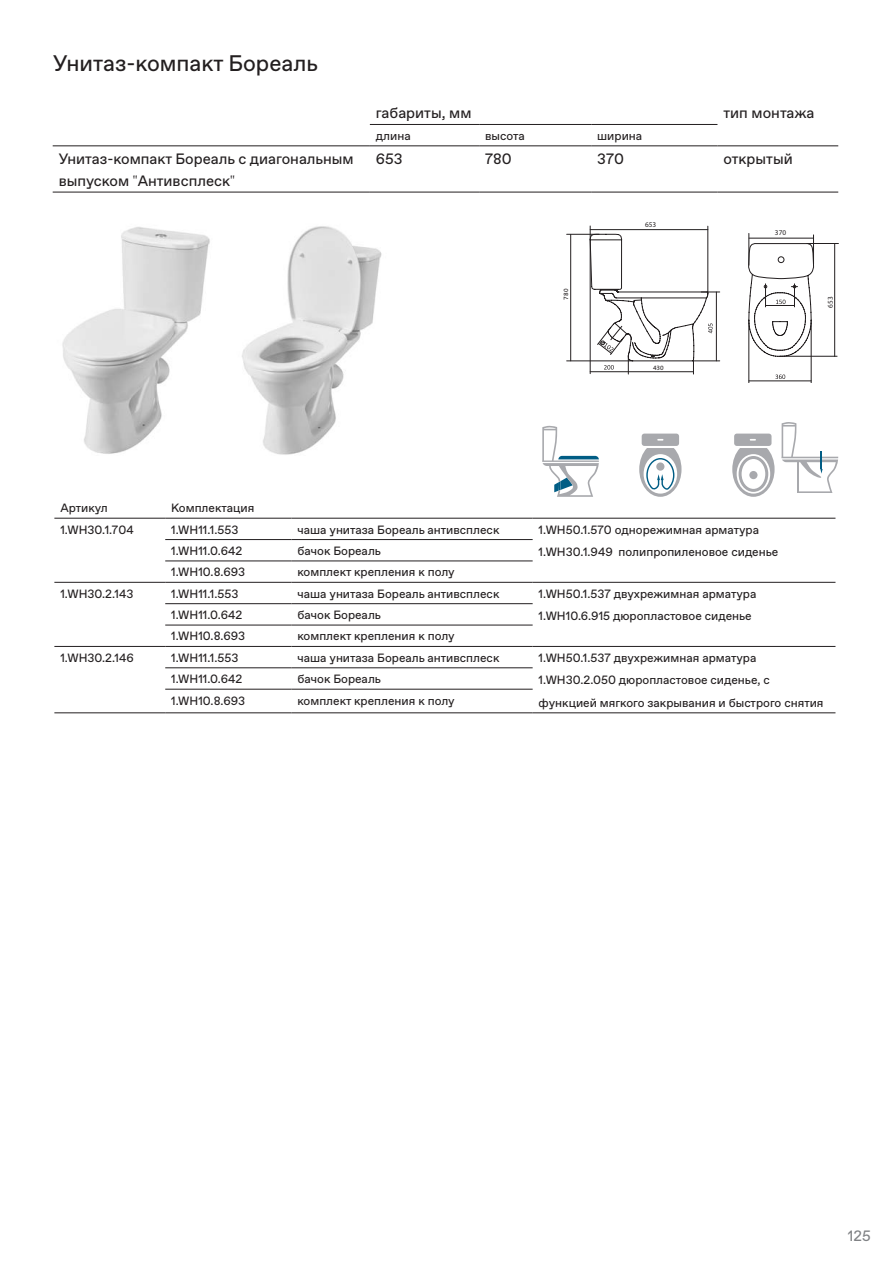
<style>
.page{position:relative;width:891px;height:1261px;background:#fff}
.page>*{position:absolute;margin:0;border:0;box-sizing:border-box;transform-origin:0 0}
.t1{font:22.5px "Favorit Pro";color:#231f20}
.t2{font:15px/22.5px "Favorit Pro";color:#231f20}
.t3{font:15px "Favorit Pro";color:#808285}
.t4{font:12px/22.5px "Favorit Pro";color:#231f20}
.t5{font:7.2px "Myriad Pro";color:#231f20}
.t6{font:6.6px "The Sans OT Marco";color:#231f20}
.s1{font-family:"Minion Pro"}
</style>
<div class="page">
<img style="left:62px;top:226px;width:320px;height:229px">
<hr style="left:53px;top:145px;width:317px;height:1px;background:#231f20">
<hr style="left:370px;top:124px;width:109px;height:1px;background:#231f20">
<hr style="left:479px;top:124px;width:112px;height:1px;background:#231f20">
<hr style="left:591px;top:124px;width:126px;height:1px;background:#231f20">
<hr style="left:717px;top:145px;width:121px;height:1px;background:#231f20">
<hr style="left:370px;top:145px;width:109px;height:1px;background:#231f20">
<hr style="left:479px;top:145px;width:112px;height:1px;background:#231f20">
<hr style="left:591px;top:145px;width:126px;height:1px;background:#231f20">
<hr style="left:53px;top:192px;width:317px;height:1px;background:#231f20">
<hr style="left:370px;top:192px;width:109px;height:1px;background:#231f20">
<hr style="left:479px;top:192px;width:112px;height:1px;background:#231f20">
<hr style="left:591px;top:192px;width:126px;height:1px;background:#231f20">
<hr style="left:717px;top:192px;width:121px;height:1px;background:#231f20">
<hr style="left:54px;top:517px;width:111px;height:1px;background:#231f20">
<hr style="left:165px;top:517px;width:126px;height:1px;background:#231f20">
<hr style="left:165px;top:582px;width:126px;height:1px;background:#231f20">
<hr style="left:165px;top:646px;width:126px;height:1px;background:#231f20">
<hr style="left:291px;top:517px;width:241px;height:1px;background:#231f20">
<hr style="left:291px;top:582px;width:241px;height:1px;background:#231f20">
<hr style="left:291px;top:646px;width:241px;height:1px;background:#231f20">
<hr style="left:532px;top:517px;width:303px;height:1px;background:#231f20">
<hr style="left:532px;top:582px;width:303px;height:1px;background:#231f20">
<hr style="left:532px;top:646px;width:303px;height:1px;background:#231f20">
<hr style="left:165px;top:539px;width:126px;height:1px;background:#231f20">
<hr style="left:165px;top:603px;width:126px;height:1px;background:#231f20">
<hr style="left:165px;top:667px;width:126px;height:1px;background:#231f20">
<hr style="left:291px;top:539px;width:241px;height:1px;background:#231f20">
<hr style="left:291px;top:603px;width:241px;height:1px;background:#231f20">
<hr style="left:291px;top:667px;width:241px;height:1px;background:#231f20">
<hr style="left:165px;top:560px;width:126px;height:1px;background:#231f20">
<hr style="left:165px;top:624px;width:126px;height:1px;background:#231f20">
<hr style="left:165px;top:688px;width:126px;height:1px;background:#231f20">
<hr style="left:291px;top:560px;width:241px;height:1px;background:#231f20">
<hr style="left:291px;top:624px;width:241px;height:1px;background:#231f20">
<hr style="left:291px;top:688px;width:241px;height:1px;background:#231f20">
<hr style="left:54px;top:582px;width:111px;height:1px;background:#231f20">
<hr style="left:54px;top:646px;width:111px;height:1px;background:#231f20">
<hr style="left:54px;top:712px;width:111px;height:1px;background:#231f20">
<hr style="left:165px;top:712px;width:126px;height:1px;background:#231f20">
<hr style="left:291px;top:712px;width:241px;height:1px;background:#231f20">
<hr style="left:532px;top:712px;width:303px;height:1px;background:#231f20">
<svg style="left:639px;top:433px;width:42px;height:63px"></svg>
<svg style="left:542px;top:426px;width:56px;height:70px"></svg>
<svg style="left:732px;top:433px;width:42px;height:63px"></svg>
<svg style="left:781px;top:422px;width:57px;height:71px"></svg>
<hr style="left:806px;top:243px;width:32px;height:1px;background:#231f20">
<hr style="left:834px;top:244px;width:1px;height:112px;background:#231f20">
<hr style="left:748px;top:233px;width:1px;height:32px;background:#231f20">
<hr style="left:589px;top:226px;width:1px;height:147px;background:#231f20">
<hr style="left:566px;top:234px;width:33px;height:1px;background:#231f20">
<hr style="left:566px;top:360px;width:66px;height:1px;background:#231f20">
<hr style="left:570px;top:234px;width:1px;height:127px;background:#231f20">
<hr style="left:707px;top:226px;width:1px;height:67px;background:#231f20">
<hr style="left:590px;top:229px;width:117px;height:1px;background:#231f20">
<hr style="left:779px;top:356px;width:57px;height:1px;background:#231f20">
<hr style="left:810px;top:320px;width:1px;height:62px;background:#231f20">
<hr style="left:748px;top:380px;width:62px;height:1px;background:#231f20">
<hr style="left:748px;top:320px;width:1px;height:62px;background:#231f20">
<svg style="left:775px;top:374px;width:10px;height:5px"></svg>
<svg style="left:748px;top:235px;width:66px;height:122px"></svg>
<svg style="left:589px;top:234px;width:130px;height:140px"></svg>
<h1 class="t1" style="left:53px;top:48px;width:266px">Унитаз-компакт Бореаль</h1>
<p class="t2" style="left:376px;top:102px;width:97px">габариты, мм</p>
<p class="t2" style="left:723px;top:102px;width:93px">тип монтажа</p>
<p class="t4" style="left:376px;top:124px;width:36px">длина</p>
<p class="t4" style="left:485px;top:124px;width:41px">высота</p>
<p class="t4" style="left:597px;top:124px;width:47px">ширина</p>
<p class="t2" style="left:59px;top:147px;width:296px">Унитаз-компакт Бореаль с диагональным выпуском <span class="s1">"</span>Антивсплеск<span class="s1">"</span></p>
<p class="t2" style="left:376px;top:147px;width:28px">653</p>
<p class="t2" style="left:485px;top:147px;width:28px">780</p>
<p class="t2" style="left:597px;top:147px;width:28px">370</p>
<p class="t2" style="left:723px;top:147px;width:71px">открытый</p>
<p class="t6" style="left:561px;top:299px;width:12px;rotate:-90deg">780</p>
<p class="t5" style="left:645px;top:220px;width:13px">653</p>
<p class="t6" style="left:652px;top:363px;width:12px">430</p>
<p class="t5" style="left:774px;top:228px;width:13px">370</p>
<p class="t5" style="left:825px;top:308px;width:13px;rotate:-90deg">653</p>
<p class="t4" style="left:60px;top:496px;width:49px">Артикул</p>
<p class="t4" style="left:171px;top:496px;width:85px">Комплектация</p>
<p class="t4" style="left:60px;top:518px;width:75px">1.WH30.1.704</p>
<p class="t4" style="left:171px;top:518px;width:69px">1.WH11.1.553</p>
<p class="t4" style="left:297px;top:518px;width:203px">чаша унитаза Бореаль антивсплеск</p>
<p class="t4" style="left:538px;top:518px;width:222px">1.WH50.1.570 однорежимная арматура</p>
<p class="t4" style="left:171px;top:539px;width:73px">1.WH11.0.642</p>
<p class="t4" style="left:297px;top:539px;width:85px">бачок Бореаль</p>
<p class="t4" style="left:538px;top:540px;width:241px">1.WH30.1.949 полипропиленовое сиденье</p>
<p class="t4" style="left:171px;top:560px;width:75px">1.WH10.8.693</p>
<p class="t4" style="left:297px;top:560px;width:159px">комплект крепления к полу</p>
<p class="t4" style="left:60px;top:582px;width:75px">1.WH30.2.143</p>
<p class="t4" style="left:171px;top:582px;width:69px">1.WH11.1.553</p>
<p class="t4" style="left:297px;top:582px;width:203px">чаша унитаза Бореаль антивсплеск</p>
<p class="t4" style="left:538px;top:582px;width:219px">1.WH50.1.537 двухрежимная арматура</p>
<p class="t4" style="left:171px;top:603px;width:73px">1.WH11.0.642</p>
<p class="t4" style="left:297px;top:603px;width:85px">бачок Бореаль</p>
<p class="t4" style="left:538px;top:604px;width:214px">1.WH10.6.915 дюропластовое сиденье</p>
<p class="t4" style="left:171px;top:624px;width:75px">1.WH10.8.693</p>
<p class="t4" style="left:297px;top:624px;width:159px">комплект крепления к полу</p>
<p class="t4" style="left:60px;top:646px;width:75px">1.WH30.2.146</p>
<p class="t4" style="left:171px;top:646px;width:69px">1.WH11.1.553</p>
<p class="t4" style="left:297px;top:646px;width:203px">чаша унитаза Бореаль антивсплеск</p>
<p class="t4" style="left:538px;top:646px;width:286px">1.WH50.1.537 двухрежимная арматура<br>1.WH30.2.050 дюропластовое сиденье, с функцией мягкого закрывания и быстрого снятия</p>
<p class="t4" style="left:171px;top:667px;width:73px">1.WH11.0.642</p>
<p class="t4" style="left:297px;top:667px;width:85px">бачок Бореаль</p>
<p class="t4" style="left:171px;top:688px;width:75px">1.WH10.8.693</p>
<p class="t4" style="left:297px;top:688px;width:159px">комплект крепления к полу</p>
<p class="t3" style="left:847px;top:1225px;width:25px">125</p>
</div>
